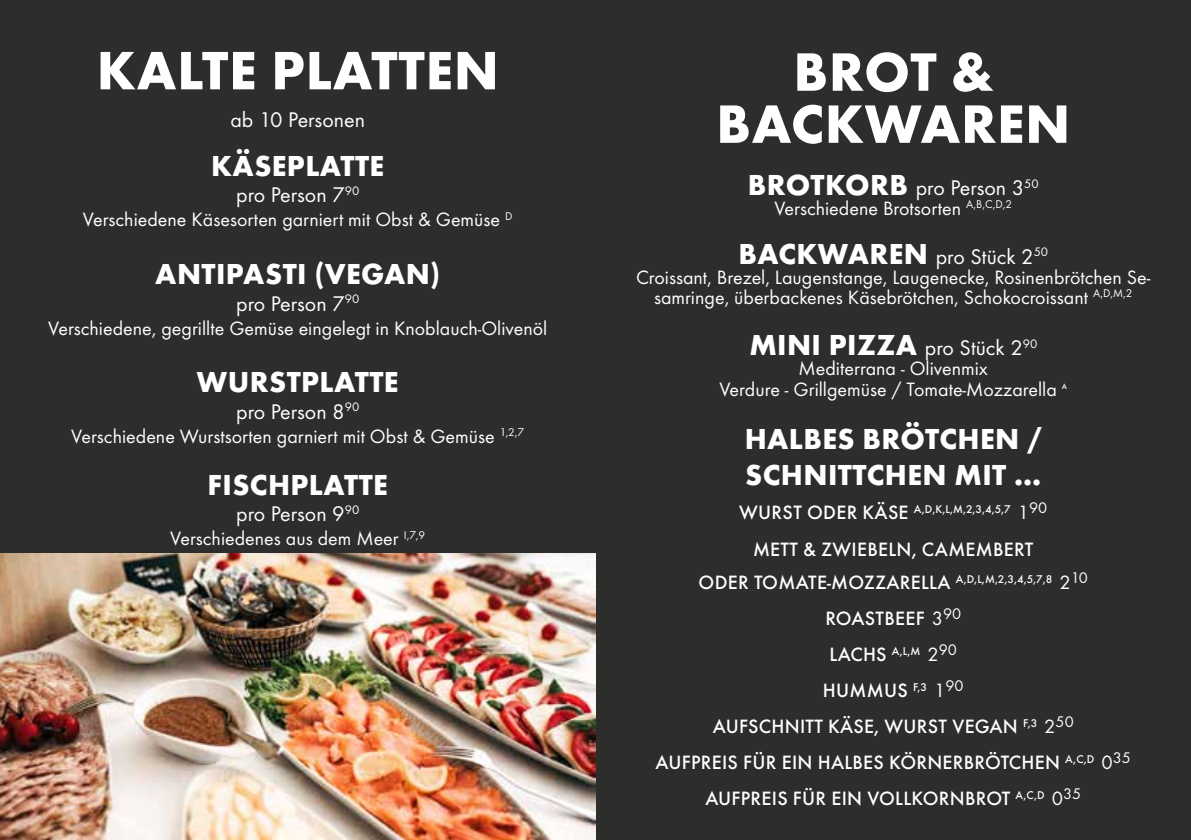
<style>
.page{position:relative;width:1191px;height:840px;background:#fff}
.page>*{position:absolute;margin:0;border:0;box-sizing:border-box;transform-origin:0 0}
.t1{font:700 56px/52px "Futura TOT";letter-spacing:.015em;color:#fff;text-align:center}
.t2{font:700 30px/36px "Futura TOT";letter-spacing:.015em;color:#fff}
.t3{font:22px "Futura TOT";color:#fff}
.t4{font:20px/20px "Futura TOT";color:#fff;text-align:center}
.t5{font:500 20px/36px "Futura TOT";letter-spacing:.015em;color:#fff;text-align:center}
.t6{font:500 11.6px "Futura TOT";color:#fff}
.s1{font-weight:700;font-size:30px}
.s2{font-weight:400;font-size:22px}
.s3{font-size:20px}
.s4{font-weight:400;font-size:20px}
.s5{font-weight:400;font-size:16px}
.s6{font-weight:400}
</style>
<div class="page">
<div style="left:0;top:0;width:1191px;height:839px;background:#2d2d2c"></div>
<img style="left:0;top:553px;width:595px;height:286px">
<h1 class="t1" style="left:97px;top:44px;width:404px">KALTE PLATTEN</h1>
<p class="t3" style="left:230px;top:106px;width:136px">ab 10 Personen</p>
<h2 class="t2" style="left:211px;top:147px;width:175px">KÄSEPLATTE</h2>
<p class="t3" style="left:236px;top:182px;width:125px">pro Person 7<sup>90</sup></p>
<p class="t4" style="left:83px;top:209px;width:431px">Verschiedene Käsesorten garniert mit Obst &amp; Gemüse <sup>D</sup></p>
<h2 class="t2" style="left:155px;top:255px;width:287px">ANTIPASTI (VEGAN)</h2>
<p class="t3" style="left:236px;top:290px;width:125px">pro Person 7<sup>90</sup></p>
<p class="t4" style="left:48px;top:317px;width:500px">Verschiedene, gegrillte Gemüse eingelegt in Knoblauch-Olivenöl</p>
<h2 class="t2" style="left:197px;top:363px;width:203px">WURSTPLATTE</h2>
<p class="t3" style="left:236px;top:398px;width:125px">pro Person 8<sup>90</sup></p>
<p class="t4" style="left:71px;top:425px;width:454px">Verschiedene Wurstsorten garniert mit Obst &amp; Gemüse <sup>1,2,7</sup></p>
<h2 class="t2" style="left:208px;top:466px;width:182px">FISCHPLATTE</h2>
<p class="t3" style="left:236px;top:500px;width:125px">pro Person 9<sup>90</sup></p>
<p class="t4" style="left:170px;top:528px;width:256px">Verschiedenes aus dem Meer <sup>I,7,9</sup></p>
<h1 class="t1" style="left:716px;top:45px;width:355px">BROT &amp;<br>BACKWAREN</h1>
<p class="t3" style="left:748px;top:174px;width:292px"><span class="s1">BROTKORB</span> pro Person 3<sup>50</sup></p>
<p class="t4" style="left:774px;top:198px;width:239px">Verschiedene Brotsorten <sup>A,B,C,D,2</sup></p>
<h2 class="t2" style="left:738px;top:235px;width:311px">BACKWAREN <span class="s2">pro Stück 2</span><sup>50</sup></h2>
<p class="t4" style="left:636px;top:266px;width:516px">Croissant, Brezel, Laugenstange, Laugenecke, Rosinenbrötchen Se&shy;samringe, überbackenes Käsebrötchen, Schokocroissant <sup>A,D,M,2</sup></p>
<h2 class="t2" style="left:749px;top:327px;width:289px">MINI PIZZA <span class="s2">pro Stück 2</span><sup>90</sup></h2>
<p class="t4" style="left:719px;top:358px;width:349px">Mediterrana - Olivenmix<br>Verdure - Grillgemüse / Tomate-Mozzarella <sup>A</sup></p>
<h2 class="t2" style="left:744px;top:420px;width:299px">HALBES BRÖTCHEN /<br>SCHNITTCHEN MIT ...</h2>
<p class="t6" style="left:739px;top:502px;width:310px"><span class="s3">WURST ODER KÄSE</span> A,D,K,L,M,2,3,4,5,7 <span class="s4">1</span><span class="s5">90</span></p>
<p class="t5" style="left:698px;top:531px;width:391px;line-height:33.6px">METT &amp; ZWIEBELN, CAMEMBERT<br>ODER TOMATE-MOZZARELLA <sup>A,D,L,M,2,3,4,5,7,8</sup> <span class="s6">2</span><sup>10</sup></p>
<p class="t5" style="left:655px;top:600px;width:477px">ROASTBEEF <span class="s6">3</span><sup>90<br></sup>LACHS <sup>A,L,M</sup> <span class="s6">2</span><sup>90<br></sup>HUMMUS <sup>F,3</sup> <span class="s6">1</span><sup>90<br></sup>AUFSCHNITT KÄSE, WURST VEGAN <sup>F,3</sup> <span class="s6">2</span><sup>50<br></sup>AUFPREIS FÜR EIN HALBES KÖRNERBRÖTCHEN <sup>A,C,D</sup> <span class="s6">0</span><sup>35<br></sup>AUFPREIS FÜR EIN VOLLKORNBROT <sup>A,C,D</sup> <span class="s6">0</span><sup>35</sup></p>
</div>
